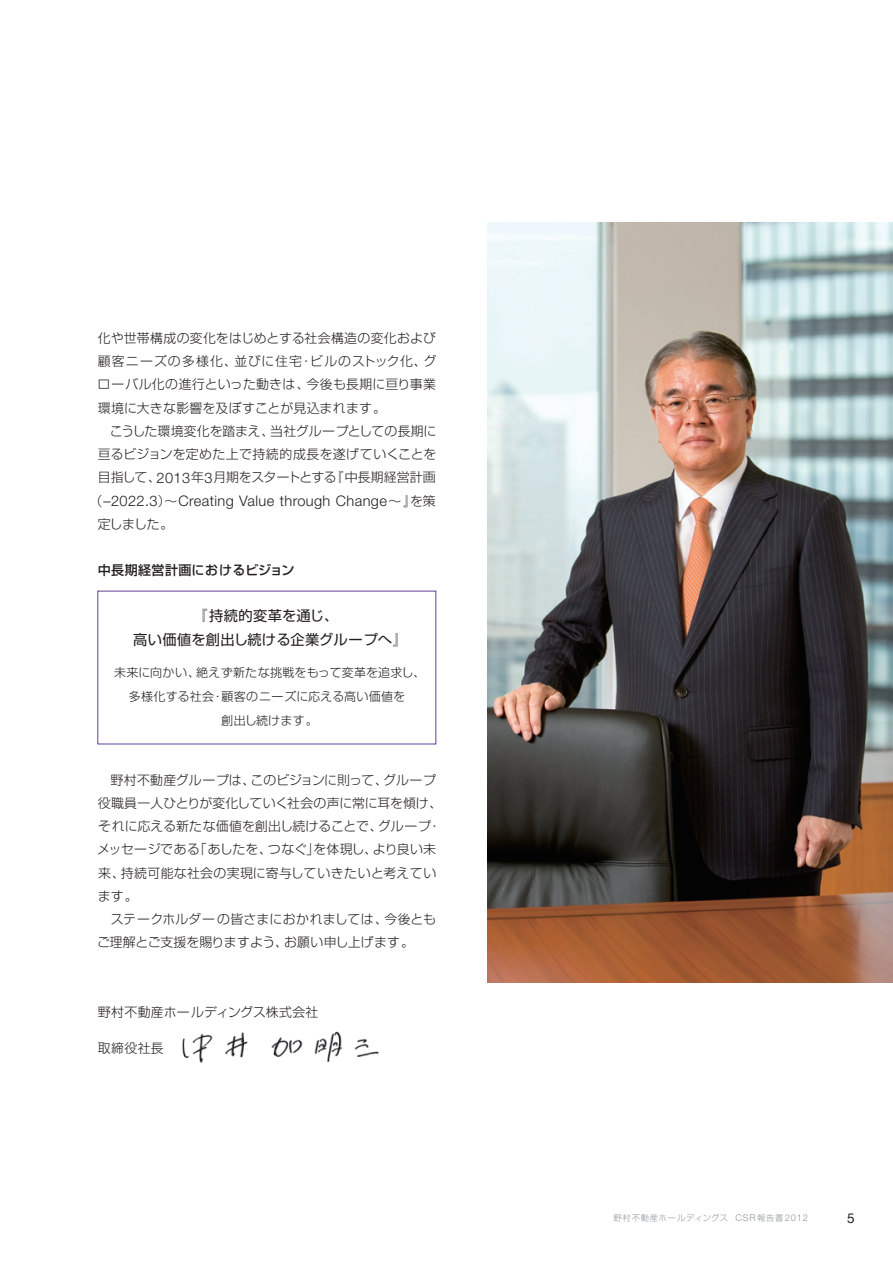
<style>
.page{position:relative;width:893px;height:1263px;background:#fff}
.page>*{position:absolute;margin:0;border:0;box-sizing:border-box;transform-origin:0 0}
.t1{font:300 14.55px "Helvetica Neue";letter-spacing:.025em;color:#231f20}
.t2{font:14.25px/24px "Shin Go Pr 5";letter-spacing:.015em;color:#231f20}
.t3{font:13.5px "Helvetica Neue";color:#231f20}
.t4{font:500 13.05px "Shin Go Pr 5";letter-spacing:.03em;color:#231f20}
.t5{font:300 12.9px/23.2px "Shin Go Pr 5";letter-spacing:.01em;color:#231f20;text-align:justify}
.t6{font:300 12px/24px "Shin Go Pr 5";letter-spacing:.02em;color:#231f20;text-align:center}
.t7{font:300 8.25px "Shin Go Pr 5";letter-spacing:.095em;color:#939598}
.s1{font-family:"Helvetica Neue";font-size:14.55px}
.s2{font-family:"Shin Go Pr 5";font-size:12.9px}
.s3{font-family:"Helvetica Neue";font-size:9.3px}
</style>
<div class="page">
<img style="left:488px;top:223px;width:405px;height:760px">
<img style="left:182px;top:1031px;width:197px;height:32px">
<p class="t5" style="left:98px;top:325px;width:340px">化や世帯構成の変化をはじめとする社会構造の変化および顧客ニーズの多様化、並びに住宅・ビルのストック化、グローバル化の進行といった動きは、今後も長期に亘り事業環境に大きな影響を及ぼすことが見込まれます。</p>
<p class="t5" style="left:98px;top:418px;width:340px;text-indent:12px">こうした環境変化を踏まえ、当社グループとしての長期に亘るビジョンを定めた上で持続的成長を遂げていくことを目指して、<span class="s1">2013</span>年<span class="s1">3</span>月期をスタートとする『中長期経営計画</p>
<p class="t1" style="left:89px;top:492px;width:348px"><span class="s2">（</span>–2022.3<span class="s2">）～</span>Creating Value through Change<span class="s2">～』を策</span></p>
<p class="t5" style="left:98px;top:511px;width:77px">定しました。</p>
<p class="t4" style="left:98px;top:560px;width:198px">中長期経営計画におけるビジョン</p>
<p class="t2" style="left:133px;top:602px;width:276px;text-indent:60px">『持続的変革を通じ、<br>高い価値を創出し続ける企業グループへ』</p>
<p class="t6" style="left:114px;top:660px;width:313px">未来に向かい、絶えず新たな挑戦をもって変革を追求し、多様化する社会・顧客のニーズに応える高い価値を<br>創出し続けます。</p>
<p class="t5" style="left:97px;top:767px;width:347px;text-align:left;text-indent:13px">野村不動産グループは、このビジョンに則って、グループ役職員一人ひとりが変化していく社会の声に常に耳を傾け、それに応える新たな価値を創出し続けることで、グループ・メッセージである「あしたを、つなぐ」を体現し、より良い未来、持続可能な社会の実現に寄与していきたいと考えています。</p>
<p class="t5" style="left:97px;top:906px;width:340px;text-indent:14px">ステークホルダーの皆さまにおかれましては、今後ともご理解とご支援を賜りますよう、お願い申し上げます。</p>
<p class="t5" style="left:98px;top:999px;width:222px">野村不動産ホールディングス株式会社</p>
<p class="t5" style="left:98px;top:1035px;width:67px">取締役社長</p>
<p class="t7" style="left:613px;top:1211px;width:196px">野村不動産ホールディングス <span class="s3">CSR</span>報告書<span class="s3">2012</span></p>
<p class="t3" style="left:847px;top:1210px;width:9px">5</p>
</div>
